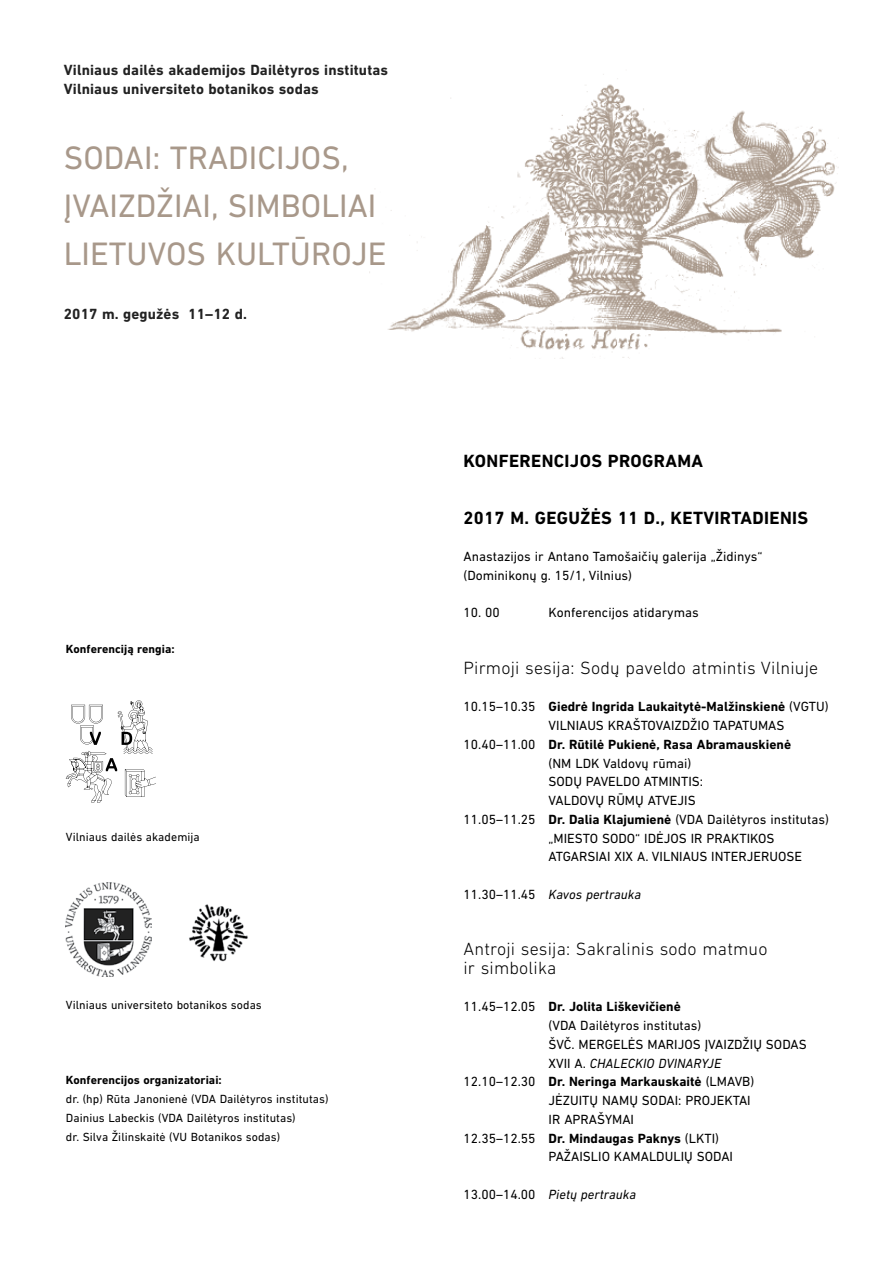
<style>
.page{position:relative;width:893px;height:1263px;background:#fff}
.page>*{position:absolute;margin:0;border:0;box-sizing:border-box;transform-origin:0 0}
.t1{font:33px/48px "DIN Next LT Pro";color:#a8988a}
.t2{font:300 18px/18.8px "DIN Next LT Pro";letter-spacing:.01em;color:#000}
.t3{font:700 18px "DIN Next LT Pro";letter-spacing:.02em;color:#000}
.t4{font:700 15px/18.8px "DIN Next LT Pro";letter-spacing:.01em;color:#222}
.t5{font:13.5px/18.8px "DIN Next LT Pro";color:#000}
.t6{font:700 13.5px "DIN Next LT Pro";color:#000}
.t7{font:italic 13.5px "DIN Next LT Pro";color:#000}
.t8{font:12px/18.8px "DIN Next LT Pro";letter-spacing:.005em;color:#000}
.t9{font:700 12px "DIN Next LT Pro";letter-spacing:.005em;color:#000}
.s1{font-weight:400}
.s2{font-weight:700}
.s3{font-style:normal}
</style>
<div class="page">
<img style="left:388px;top:74px;width:450px;height:285px">
<svg style="left:66px;top:700px;width:90px;height:102px"></svg>
<img style="left:66px;top:883px;width:85px;height:94px">
<img style="left:189px;top:904px;width:59px;height:58px">
<p class="t4" style="left:64px;top:61px;width:326px">Vilniaus dailės akademijos Dailėtyros institutas<br>Vilniaus universiteto botanikos sodas</p>
<h1 class="t1" style="left:64px;top:134px;width:324px">SODAI: TRADICIJOS,<br>ĮVAIZDŽIAI, SIMBOLIAI<br>LIETUVOS KULTŪROJE</h1>
<p class="t4" style="left:64px;top:304px;width:185px">2017 m. gegužės 11–12 d.</p>
<p class="t9" style="left:66px;top:642px;width:110px">Konferenciją rengia:</p>
<p class="t8" style="left:66px;top:827px;width:135px">Vilniaus dailės akademija</p>
<p class="t8" style="left:66px;top:996px;width:197px">Vilniaus universiteto botanikos sodas</p>
<p class="t9" style="left:66px;top:1073px;width:157px">Konferencijos organizatoriai:</p>
<p class="t8" style="left:66px;top:1089px;width:264px">dr. (hp) Rūta Janonienė (VDA Dailėtyros institutas)<br>Dainius Labeckis (VDA Dailėtyros institutas)<br>dr. Silva Žilinskaitė (VU Botanikos sodas)</p>
<h2 class="t3" style="left:463px;top:451px;width:241px">Konferencijos PROGRAMA</h2>
<h2 class="t3" style="left:463px;top:507px;width:346px">2017 m. gegužės 11 d., ketvirtadienis</h2>
<p class="t5" style="left:463px;top:547px;width:300px">Anastazijos ir Antano Tamošaičių galerija „Židinys“ (Dominikonų g. 15/1, Vilnius)</p>
<p class="t5" style="left:463px;top:603px;width:38px">10. 00</p>
<p class="t5" style="left:549px;top:603px;width:152px">Konferencijos atidarymas</p>
<h2 class="t2" style="left:463px;top:658px;width:356px">Pirmoji sesija: Sodų paveldo atmintis Vilniuje</h2>
<p class="t6" style="left:463px;top:699px;width:366px"><span class="s1">10.15–10.35</span> Giedrė Ingrida Laukaitytė-Malžinskienė <span class="s1">(VGTU)</span></p>
<p class="t5" style="left:549px;top:716px;width:237px">VILNIAUS KRAŠTOVAIZDŽIO TAPATUMAS</p>
<p class="t6" style="left:463px;top:736px;width:329px"><span class="s1">10.40–11.00</span> Dr. Rūtilė Pukienė, Rasa Abramauskienė</p>
<p class="t5" style="left:549px;top:753px;width:144px">(NM LDK Valdovų rūmai)</p>
<p class="t5" style="left:549px;top:772px;width:156px">SODŲ PAVELDO ATMINTIS:</p>
<p class="t5" style="left:549px;top:791px;width:149px">VALDOVŲ RŪMŲ ATVEJIS</p>
<p class="t5" style="left:463px;top:810px;width:367px">11.05–11.25 <span class="s2">Dr. Dalia Klajumienė</span> (VDA Dailėtyros institutas)</p>
<p class="t5" style="left:549px;top:828px;width:228px">„MIESTO SODO“ IDĖJOS IR PRAKTIKOS</p>
<p class="t5" style="left:549px;top:847px;width:255px">ATGARSIAI XIX A. VILNIAUS INTERJERUOSE</p>
<p class="t7" style="left:463px;top:886px;width:179px"><span class="s3">11.30–11.45</span> Kavos pertrauka</p>
<h2 class="t2" style="left:463px;top:939px;width:306px">Antroji sesija: Sakralinis sodo matmuo ir simbolika</h2>
<p class="t6" style="left:463px;top:999px;width:219px"><span class="s1">11.45–12.05</span> Dr. Jolita Liškevičienė</p>
<p class="t5" style="left:549px;top:1016px;width:154px">(VDA Dailėtyros institutas)</p>
<p class="t5" style="left:549px;top:1035px;width:260px">ŠVČ. MERGELĖS MARIJOS ĮVAIZDŽIŲ SODAS</p>
<p class="t7" style="left:549px;top:1055px;width:174px"><span class="s3">XVII A.</span> CHALECKIO DVINARYJE</p>
<p class="t6" style="left:463px;top:1074px;width:292px"><span class="s1">12.10–12.30</span> Dr. Neringa Markauskaitė <span class="s1">(LMAVB)</span></p>
<p class="t5" style="left:549px;top:1091px;width:204px">JĖZUITŲ NAMŲ SODAI: PROJEKTAI</p>
<p class="t5" style="left:549px;top:1110px;width:87px">IR APRAŠYMAI</p>
<p class="t6" style="left:463px;top:1130px;width:257px"><span class="s1">12.35–12.55</span> Dr. Mindaugas Paknys <span class="s1">(LKTI)</span></p>
<p class="t5" style="left:549px;top:1147px;width:186px">PAŽAISLIO KAMALDULIŲ SODAI</p>
<p class="t7" style="left:463px;top:1186px;width:174px"><span class="s3">13.00–14.00</span> Pietų pertrauka</p>
</div>
